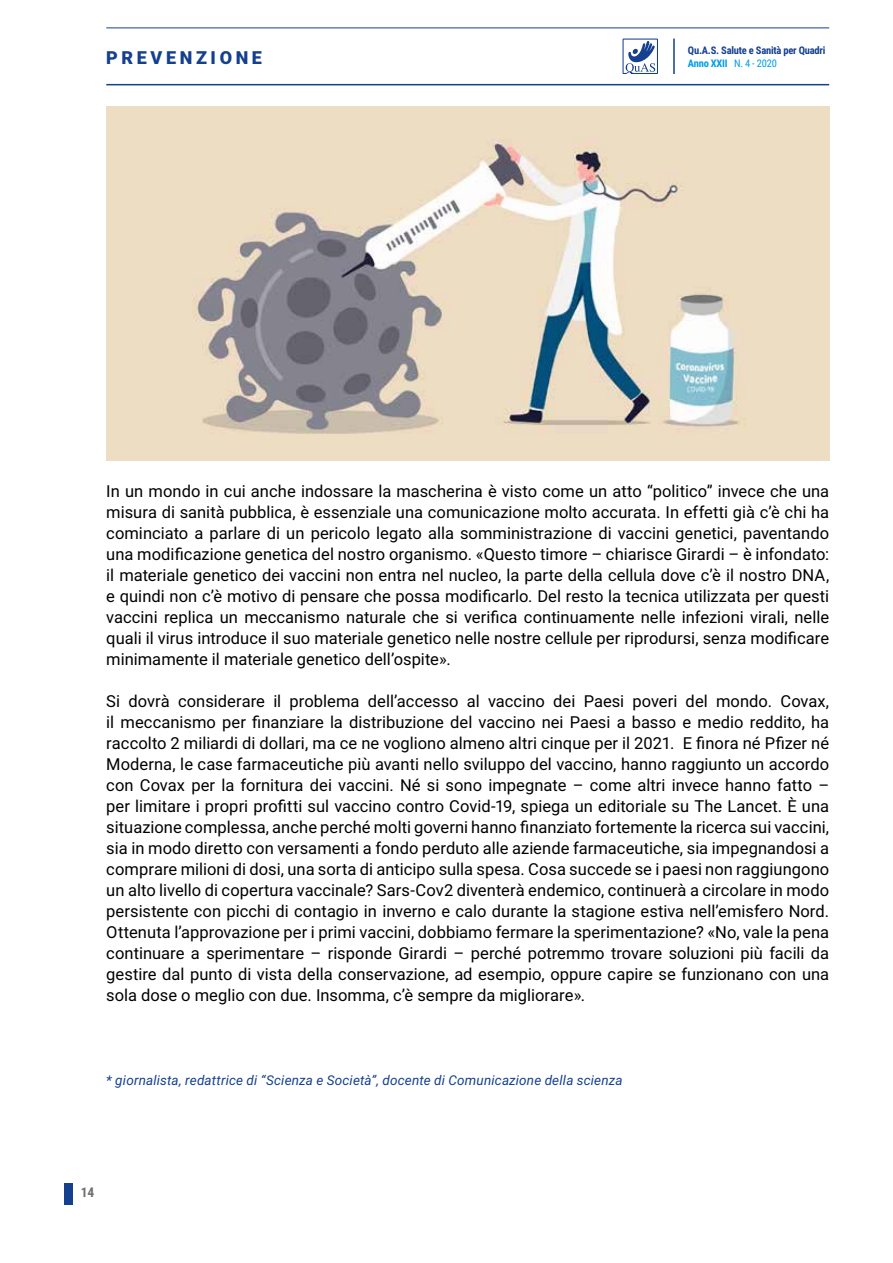
<style>
.page{position:relative;width:893px;height:1263px;background:#fff}
.page>*{position:absolute;margin:0;border:0;box-sizing:border-box;transform-origin:0 0}
.t1{font:900 18px "Roboto";letter-spacing:.2em;color:#153f8f}
.t2{font:16.5px/21px "Roboto";color:#000;text-align:justify}
.t3{font:italic 13.5px "Roboto";letter-spacing:.01em;color:#153f8f}
.t4{font:700 13.5px "Roboto Condensed";color:#706f6f}
.t5{font:700 10.5px/12.6px "Roboto Condensed";letter-spacing:-.02em;color:#153f8f}
.s1{color:#009fe3}
.s2{font-weight:400;color:#009fe3}
</style>
<div class="page">
<div style="left:64px;top:1183px;width:8px;height:21px;background:#153f8f"></div>
<hr style="left:106px;top:84px;width:723px;height:1px;background:#153f8f">
<hr style="left:106px;top:28px;width:723px;height:1px;background:#153f8f">
<svg style="left:622px;top:39px;width:36px;height:35px"></svg>
<hr style="left:673px;top:39px;width:2px;height:35px;background:#153f8f">
<img style="left:106px;top:106px;width:723px;height:354px">
<p class="t1" style="left:106px;top:45px;width:157px">PREVENZIONE</p>
<p class="t5" style="left:688px;top:44px;width:139px">Qu.A.S. Salute e Sanità per Quadri<br><span class="s1">Anno XXII</span> <span class="s2">N. 4 - 2020</span></p>
<p class="t2" style="left:106px;top:480px;width:724px">In un mondo in cui anche indossare la mascherina è visto come un atto “politico” invece che una misura di sanità pubblica, è essenziale una comunicazione molto accurata. In effetti già c’è chi ha cominciato a parlare di un pericolo legato alla somministrazione di vaccini genetici, paventando una modificazione genetica del nostro organismo. «Questo timore – chiarisce Girardi – è infondato: il materiale genetico dei vaccini non entra nel nucleo, la parte della cellula dove c’è il nostro DNA, e quindi non c’è motivo di pensare che possa modificarlo. Del resto la tecnica utilizzata per questi vaccini replica un meccanismo naturale che si verifica continuamente nelle infezioni virali, nelle quali il virus introduce il suo materiale genetico nelle nostre cellule per riprodursi, senza modificare minimamente il materiale genetico dell’ospite».</p>
<p class="t2" style="left:106px;top:690px;width:724px">Si dovrà considerare il problema dell’accesso al vaccino dei Paesi poveri del mondo. Covax, il meccanismo per finanziare la distribuzione del vaccino nei Paesi a basso e medio reddito, ha raccolto 2 miliardi di dollari, ma ce ne vogliono almeno altri cinque per il 2021. E finora né Pfizer né Moderna, le case farmaceutiche più avanti nello sviluppo del vaccino, hanno raggiunto un accordo con Covax per la fornitura dei vaccini. Né si sono impegnate – come altri invece hanno fatto – per limitare i propri profitti sul vaccino contro Covid-19, spiega un editoriale su The Lancet. È una situazione complessa, anche perché molti governi hanno finanziato fortemente la ricerca sui vaccini, sia in modo diretto con versamenti a fondo perduto alle aziende farmaceutiche, sia impegnandosi a comprare milioni di dosi, una sorta di anticipo sulla spesa. Cosa succede se i paesi non raggiungono un alto livello di copertura vaccinale? Sars-Cov2 diventerà endemico, continuerà a circolare in modo persistente con picchi di contagio in inverno e calo durante la stagione estiva nell’emisfero Nord.<br>Ottenuta l’approvazione per i primi vaccini, dobbiamo fermare la sperimentazione? «No, vale la pena continuare a sperimentare – risponde Girardi – perché potremmo trovare soluzioni più facili da gestire dal punto di vista della conservazione, ad esempio, oppure capire se funzionano con una sola dose o meglio con due. Insomma, c’è sempre da migliorare».</p>
<p class="t3" style="left:106px;top:1071px;width:518px">* giornalista, redattrice di “Scienza e Società”, docente di Comunicazione della scienza</p>
<p class="t4" style="left:81px;top:1182px;width:15px">14</p>
</div>
